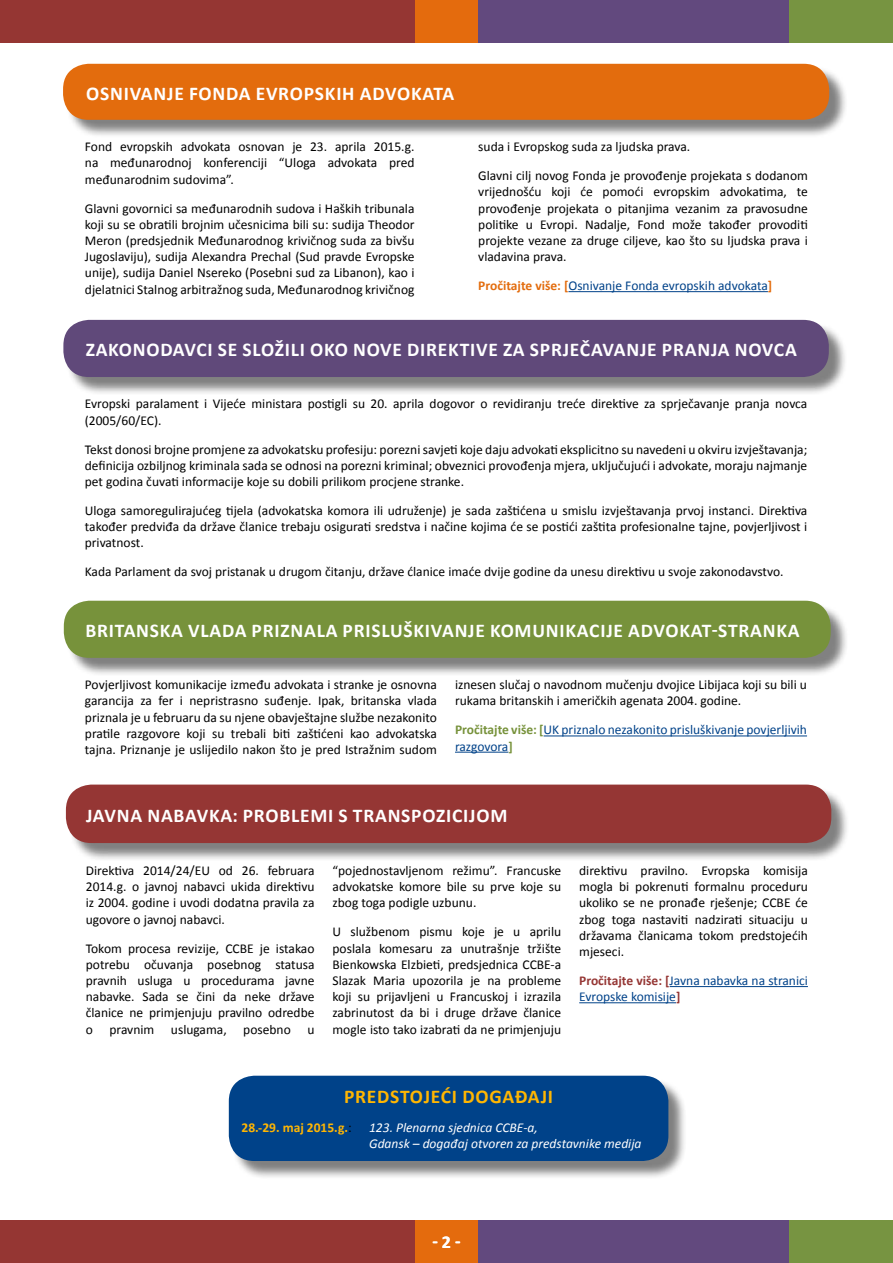
<style>
.page{position:relative;width:893px;height:1263px;background:#fff}
.page>*{position:absolute;margin:0;border:0;box-sizing:border-box;transform-origin:0 0}
.t1{font:700 19.5px "Calibri";letter-spacing:.04em;color:#fff}
.t2{font:700 19.5px "Calibri";letter-spacing:.04em;color:#ffb602}
.t3{font:700 18px "Calibri";color:#fff}
.t4{font:13.5px/16.2px "Calibri";color:#000;text-align:justify}
.t5{font:13.5px/16.2px "Calibri";color:#004289}
.t6{font:italic 13.5px/16.2px "Calibri";color:#fff}
.t7{font:700 13.5px "Calibri";color:#ffb602}
.s1{font-weight:700;color:#e36c0d}
.s2{font-weight:700;color:#77923b}
.s3{font-weight:700;color:#953634}
.s4{font-weight:400;color:#000}
</style>
<div class="page">
<div style="left:0;top:1220px;width:415px;height:43px;background:#953633"></div>
<div style="left:478px;top:1220px;width:311px;height:43px;background:#62497e"></div>
<div style="left:415px;top:1220px;width:63px;height:43px;background:#e46b0d"></div>
<div style="left:789px;top:1220px;width:104px;height:43px;background:#779441"></div>
<div style="left:0;top:0;width:415px;height:43px;background:#953633"></div>
<div style="left:478px;top:0;width:311px;height:43px;background:#62497e"></div>
<div style="left:415px;top:0;width:63px;height:43px;background:#e46b0d"></div>
<div style="left:789px;top:0;width:104px;height:43px;background:#779441"></div>
<div style="left:65px;top:66px;width:783px;height:73px;background:#000;opacity:.5"></div>
<div style="left:63px;top:64px;width:766px;height:56px;background:#e36c0d;border-radius:26px"></div>
<div style="left:66px;top:322px;width:782px;height:74px;background:#000;opacity:.5"></div>
<div style="left:63px;top:320px;width:766px;height:57px;background:#60497a;border-radius:26px"></div>
<div style="left:66px;top:603px;width:783px;height:73px;background:#000;opacity:.5"></div>
<div style="left:64px;top:601px;width:767px;height:57px;background:#77923b;border-radius:26px"></div>
<div style="left:68px;top:787px;width:782px;height:75px;background:#000;opacity:.5"></div>
<div style="left:66px;top:784px;width:765px;height:59px;background:#953634;border-radius:26px"></div>
<div style="left:231px;top:1078px;width:456px;height:101px;background:#000;opacity:.5"></div>
<div style="left:229px;top:1076px;width:439px;height:85px;background:#004289;border-radius:26px"></div>
<hr style="left:568px;top:291px;width:200px;height:1px;background:#004289">
<hr style="left:544px;top:735px;width:263px;height:1px;background:#004289">
<hr style="left:455px;top:752px;width:53px;height:1px;background:#004289">
<hr style="left:670px;top:986px;width:138px;height:1px;background:#004289">
<hr style="left:579px;top:1002px;width:97px;height:1px;background:#004289">
<h1 class="t1" style="left:86px;top:81px;width:369px">OSNIVANJE FONDA EVROPSKIH ADVOKATA</h1>
<p class="t4" style="left:85px;top:139px;width:331px">Fond evropskih advokata osnovan je 23. aprila 2015.g. na međunarodnoj konferenciji “Uloga advokata pred međunarodnim sudovima”.</p>
<p class="t4" style="left:85px;top:200px;width:331px">Glavni govornici sa međunarodnih sudova i Haških tribunala koji su se obratili brojnim učesnicima bili su: sudija Theodor Meron (predsjednik Međunarodnog krivičnog suda za bivšu Jugoslaviju), sudija Alexandra Prechal (Sud pravde Evropske unije), sudija Daniel Nsereko (Posebni sud za Libanon), kao i djelatnici Stalnog arbitražnog suda, Međunarodnog krivičnog</p>
<p class="t4" style="left:478px;top:132px;width:331px;line-height:29px">suda i Evropskog suda za ljudska prava.<br>Glavni cilj novog Fonda je provođenje projekata s dodanom</p>
<p class="t4" style="left:478px;top:184px;width:331px">vrijednošću koji će pomoći evropskim advokatima, te provođenje projekata o pitanjima vezanim za pravosudne politike u Evropi. Nadalje, Fond može također provoditi projekte vezane za druge ciljeve, kao što su ljudska prava i vladavina prava.</p>
<p class="t5" style="left:478px;top:278px;width:295px"><span class="s1">Pročitajte više: [</span>Osnivanje Fonda evropskih advokata<span class="s1">]</span></p>
<h1 class="t1" style="left:86px;top:337px;width:712px">ZAKONODAVCI SE SLOŽILI OKO NOVE DIREKTIVE ZA SPRJEČAVANJE PRANJA NOVCA</h1>
<p class="t4" style="left:85px;top:396px;width:724px">Evropski paralament i Vijeće ministara postigli su 20. aprila dogovor o revidiranju treće direktive za sprječavanje pranja novca (2005/60/EC).</p>
<p class="t4" style="left:85px;top:441px;width:724px">Tekst donosi brojne promjene za advokatsku profesiju: porezni savjeti koje daju advokati eksplicitno su navedeni u okviru izvještavanja; definicija ozbiljnog kriminala sada se odnosi na porezni kriminal; obveznici provođenja mjera, uključujući i advokate, moraju najmanje pet godina čuvati informacije koje su dobili prilikom procjene stranke.</p>
<p class="t4" style="left:85px;top:502px;width:724px">Uloga samoregulirajućeg tijela (advokatska komora ili udruženje) je sada zaštićena u smislu izvještavanja prvoj instanci. Direktiva također predviđa da države članice trebaju osigurati sredstva i načine kojima će se postići zaštita profesionalne tajne, povjerljivost i privatnost.</p>
<p class="t4" style="left:85px;top:564px;width:700px">Kada Parlament da svoj pristanak u drugom čitanju, države ćlanice imaće dvije godine da unesu direktivu u svoje zakonodavstvo.</p>
<h1 class="t1" style="left:85px;top:618px;width:716px">BRITANSKA VLADA PRIZNALA PRISLUŠKIVANJE KOMUNIKACIJE ADVOKAT-STRANKA</h1>
<p class="t4" style="left:85px;top:677px;width:354px">Povjerljivost komunikacije između advokata i stranke je osnovna garancija za fer i nepristrasno suđenje. Ipak, britanska vlada priznala je u februaru da su njene obavještajne službe nezakonito pratile razgovore koji su trebali biti zaštićeni kao advokatska tajna. Priznanje je uslijedilo nakon što je pred Istražnim sudom</p>
<p class="t4" style="left:455px;top:677px;width:354px">iznesen slučaj o navodnom mučenju dvojice Libijaca koji su bili u rukama britanskih i američkih agenata 2004. godine.</p>
<p class="t5" style="left:455px;top:722px;width:354px"><span class="s2">Pročitajte više: [</span>UK priznalo nezakonito prisluškivanje povjerljivih razgovora<span class="s2">]</span></p>
<h1 class="t1" style="left:86px;top:803px;width:423px">JAVNA NABAVKA: PROBLEMI S TRANSPOZICIJOM</h1>
<p class="t4" style="left:86px;top:862px;width:230px">Direktiva 2014/24/EU od 26. februara 2014.g. o javnoj nabavci ukida direktivu iz 2004. godine i uvodi dodatna pravila za ugovore o javnoj nabavci.</p>
<p class="t4" style="left:86px;top:940px;width:230px">Tokom procesa revizije, CCBE je istakao potrebu očuvanja posebnog statusa pravnih usluga u procedurama javne nabavke. Sada se čini da neke države članice ne primjenjuju pravilno odredbe o pravnim uslugama, posebno u</p>
<p class="t4" style="left:333px;top:862px;width:230px">“pojednostavljenom režimu”. Francuske advokatske komore bile su prve koje su zbog toga podigle uzbunu.</p>
<p class="t4" style="left:333px;top:924px;width:230px">U službenom pismu koje je u aprilu poslala komesaru za unutrašnje tržište Bienkowska Elzbieti, predsjednica CCBE-a Slazak Maria upozorila je na probleme koji su prijavljeni u Francuskoj i izrazila zabrinutost da bi i druge države članice mogle isto tako izabrati da ne primjenjuju</p>
<p class="t4" style="left:579px;top:862px;width:230px">direktivu pravilno. Evropska komisija mogla bi pokrenuti formalnu proceduru ukoliko se ne pronađe rješenje; CCBE će zbog toga nastaviti nadzirati situaciju u državama članicama tokom predstojećih mjeseci.</p>
<p class="t5" style="left:579px;top:972px;width:230px"><span class="s3">Pročitajte više: [</span>Javna nabavka na stranici<br>Evropske komisije<span class="s3">]</span></p>
<h1 class="t2" style="left:344px;top:1084px;width:211px">PREDSTOJEĆI DOGAĐAJI</h1>
<p class="t7" style="left:242px;top:1119px;width:112px">28.-29. maj 2015.g.<span class="s4">:</span></p>
<p class="t6" style="left:369px;top:1119px;width:274px">123. Plenarna sjednica CCBE-a,<br>Gdansk – događaj otvoren za predstavnike medija</p>
<h2 class="t3" style="left:432px;top:1231px;width:30px">- 2 -</h2>
</div>
